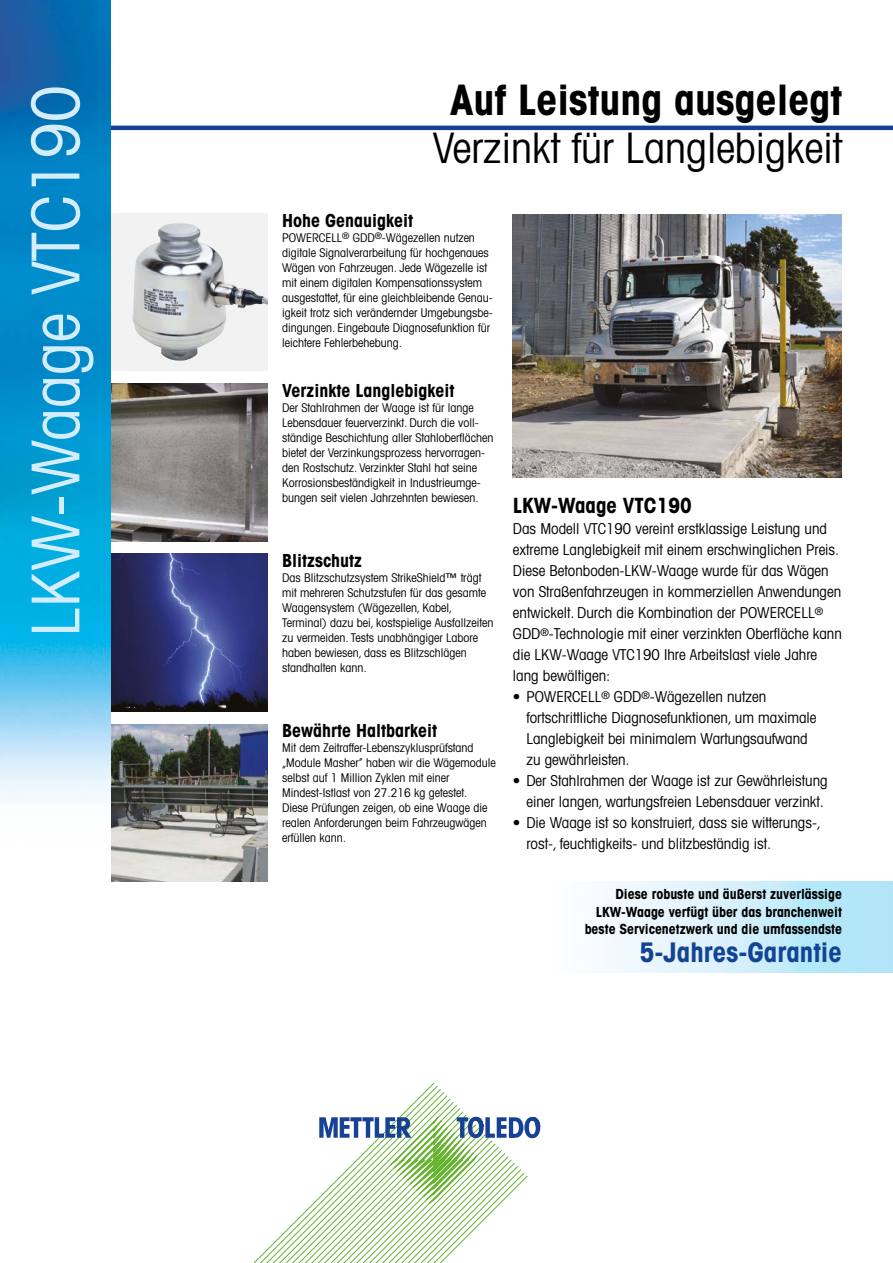
<style>
.page{position:relative;width:893px;height:1263px;background:#fff}
.page>*{position:absolute;margin:0;border:0;box-sizing:border-box;transform-origin:0 0}
.t1{font:66px "Avant Gardefor MT Bk";color:#d4edfc}
.t2{font:42px "Avant Gardefor MT Bk";color:#000}
.t3{font:42px "Avant Gardefor MT Bd";color:#000}
.t4{font:27px "Avant Gardefor MT Bd";color:#134395}
.t5{font:21px "Avant Gardefor MT Bd";color:#000}
.t6{font:18px "Avant Gardefor MT Bd";color:#000}
.t7{font:15px/21px "Avant Gardefor MT Bk";color:#000}
.t8{font:13.95px/17.2px "Avant Gardefor MT Bd";color:#000;text-align:right}
.t9{font:12px/15px "Avant Gardefor MT Bk";color:#000}
</style>
<div class="page">
<div style="left:111px;top:213px;width:157px;height:158px;background:#f2f2f2"></div>
<img style="left:132px;top:223px;width:136px;height:138px">
<img style="left:111px;top:384px;width:157px;height:157px">
<img style="left:111px;top:724px;width:157px;height:157px">
<img style="left:111px;top:554px;width:157px;height:157px">
<hr style="left:0;top:126px;width:893px;height:4px;background:#134395">
<svg style="left:253px;top:1083px;width:247px;height:180px"></svg>
<svg style="left:319px;top:1117px;width:221px;height:87px"></svg>
<img style="left:513px;top:214px;width:329px;height:263px">
<img style="left:0;top:0;width:111px;height:801px">
<div style="left:511px;top:881px;width:382px;height:92px;background:linear-gradient(to right,#fff,#abe3f8)"></div>
<h1 class="t1" style="left:15px;top:637px;width:553px;rotate:-90deg">LKW-Waage VTC190</h1>
<h2 class="t3" style="left:450px;top:73px;width:394px">Auf Leistung ausgelegt</h2>
<h2 class="t2" style="left:433px;top:122px;width:410px">Verzinkt für Langlebigkeit</h2>
<h3 class="t6" style="left:282px;top:209px;width:133px">Hohe Genauigkeit</h3>
<p class="t9" style="left:282px;top:230px;width:212px">POWERCELL<sup>®</sup> GDD<sup>®</sup>-Wägezellen nutzen digitale Signalverarbeitung für hochgenaues Wägen von Fahrzeugen. Jede Wägezelle ist mit einem digitalen Kompensationssystem ausgestattet, für eine gleichbleibende Genau&shy;igkeit trotz sich verändernder Umgebungsbe&shy;dingungen. Eingebaute Diagnosefunktion für leichtere Fehlerbehebung.</p>
<h3 class="t6" style="left:282px;top:379px;width:174px">Verzinkte Langlebigkeit</h3>
<p class="t9" style="left:282px;top:400px;width:213px">Der Stahlrahmen der Waage ist für lange Lebensdauer feuerverzinkt. Durch die voll&shy;ständige Beschichtung aller Stahloberflächen bietet der Verzinkungsprozess hervorragen&shy;den Rostschutz. Verzinkter Stahl hat seine Korrosionsbeständigkeit in Industrieumge&shy;bungen seit vielen Jahrzehnten bewiesen.</p>
<h3 class="t6" style="left:282px;top:549px;width:81px">Blitzschutz</h3>
<p class="t9" style="left:282px;top:570px;width:213px">Das Blitzschutzsystem StrikeShield™ trägt mit mehreren Schutzstufen für das gesamte Waagensystem (Wägezellen, Kabel, Terminal) dazu bei, kostspielige Ausfallzeiten zu vermeiden. Tests unabhängiger Labore haben bewiesen, dass es Blitzschlägen standhalten kann.</p>
<h3 class="t6" style="left:282px;top:719px;width:157px">Bewährte Haltbarkeit</h3>
<p class="t9" style="left:282px;top:740px;width:215px">Mit dem Zeitraffer-Lebenszyklusprüfstand „Module Masher“ haben wir die Wägemodule selbst auf 1 Million Zyklen mit einer Mindest-Istlast von 27.216 kg getestet.<br>Diese Prüfungen zeigen, ob eine Waage die realen Anforderungen beim Fahrzeugwägen erfüllen kann.</p>
<h3 class="t5" style="left:513px;top:492px;width:180px">LKW-Waage VTC190</h3>
<p class="t7" style="left:513px;top:518px;width:331px">Das Modell VTC190 vereint erstklassige Leistung und extreme Langlebigkeit mit einem erschwinglichen Preis.<br>Diese Betonboden-LKW-Waage wurde für das Wägen von Straßenfahrzeugen in kommerziellen Anwendungen entwickelt. Durch die Kombination der POWERCELL<sup>® </sup>GDD<sup>®</sup>-Technologie mit einer verzinkten Oberfläche kann die LKW-Waage VTC190 Ihre Arbeitslast viele Jahre lang bewältigen:</p>
<p class="t7" style="left:526px;top:686px;width:292px;text-indent:-13px">• POWERCELL<sup>®</sup> GDD<sup>®</sup>-Wägezellen nutzen fortschrittliche Diagnosefunktionen, um maximale Langlebigkeit bei minimalem Wartungsaufwand zu gewährleisten.</p>
<p class="t7" style="left:513px;top:770px;width:316px;text-align:right">• Der Stahlrahmen der Waage ist zur Gewährleistung einer langen, wartungsfreien Lebensdauer verzinkt.</p>
<p class="t7" style="left:526px;top:812px;width:296px;text-indent:-14px">• Die Waage ist so konstruiert, dass sie witterungs-, rost-, feuchtigkeits- und blitzbeständig ist.</p>
<p class="t8" style="left:585px;top:885px;width:259px">Diese robuste und äußerst zuverlässige<br>LKW-Waage verfügt über das branchenweit beste Servicenetzwerk und die umfassendste</p>
<h3 class="t4" style="left:639px;top:935px;width:204px">5-Jahres-Garantie</h3>
</div>
